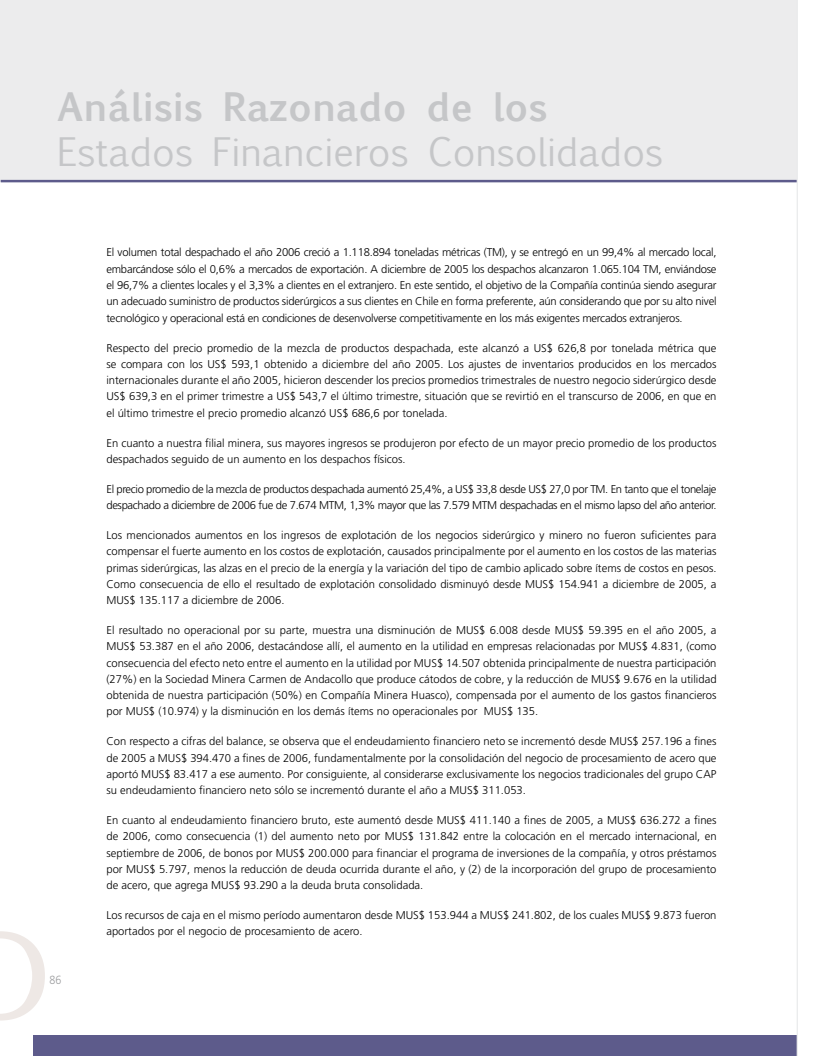
<style>
.page{position:relative;width:823px;height:1056px;background:#fff}
.page>*{position:absolute;margin:0;border:0;box-sizing:border-box;transform-origin:0 0}
.t1{font:37.5px "Euphemia UCAS";color:#c5c6c8}
.t2{font:700 37.5px "Euphemia UCAS";color:#c5c6c8}
.t3{font:300 11.88px "Frutiger LT Std";color:#9c9d9f;scale:.9 1}
.t4{font:300 11.25px/16.2px "Frutiger LT Std";color:#000;text-align:justify}
.t5{font:300 11.25px/16.2px "Frutiger LT Std";letter-spacing:-.03em;color:#000}
</style>
<div class="page">
<svg style="left:0;top:931px;width:45px;height:89px"></svg>
<div style="left:33px;top:1035px;width:789px;height:21px;background:#5d5b8b"></div>
<div style="left:0;top:0;width:822px;height:182px;background:#ececed"></div>
<hr style="left:1px;top:180px;width:821px;height:2px;background:#5d5b8b">
<svg style="left:796px;top:0;width:26px;height:1056px"></svg>
<h1 class="t2" style="left:57px;top:79px;width:491px">Análisis Razonado de los</h1>
<h1 class="t1" style="left:57px;top:125px;width:607px">Estados Financieros Consolidados</h1>
<p class="t3" style="left:49px;top:973px;width:15px">86</p>
<p class="t4" style="left:106px;top:245px;width:611px">El volumen total despachado el año 2006 creció a 1 .11 8.894 toneladas métricas (TM), y se entregó en un 99,4% al mercado local, embarcándose sólo el 0,6% a mercados de exportación. A diciembre de 2005 los despachos alcanzaron 1 .065.1 04 TM, enviándose el 96,7% a clientes locales y el 3,3% a clientes en el extranjero. En este sentido, el objetivo de la Compañía continúa siendo asegurar un adecuado suministro de productos siderúrgicos a sus clientes en Chile en forma preferente, aún considerando que por su alto nivel tecnológico y operacional está en condiciones de desenvolverse competitivamente en los más exigentes mercados extranjeros.</p>
<p class="t4" style="left:106px;top:340px;width:611px">Respecto del precio promedio de la mezcla de productos despachada, este alcanzó a US$ 626,8 por tonelada métrica que se compara con los US$ 593,1 obtenido a diciembre del año 2005. Los ajustes de inventarios producidos en los mercados internacionales durante el año 2005, hicieron descender los precios promedios trimestrales de nuestro negocio siderúrgico desde US$ 639,3 en el primer trimestre a US$ 543,7 el último trimestre, situación que se revirtió en el transcurso de 2006, en que en el último trimestre el precio promedio alcanzó US$ 686,6 por tonelada.</p>
<p class="t4" style="left:106px;top:435px;width:611px">En cuanto a nuestra filial minera, sus mayores ingresos se produjeron por efecto de un mayor precio promedio de los productos despachados seguido de un aumento en los despachos físicos.</p>
<p class="t5" style="left:106px;top:481px;width:611px">El precio promedio de la mezcla de productos despachada aumentó 25,4%, a US$ 33,8 desde US$ 27,0 por TM. En tanto que el tonelaje despachado a diciembre de 2006 fue de 7.674 MTM, 1 ,3% mayor que las 7.579 MTM despachadas en el mismo lapso del año anterior.</p>
<p class="t4" style="left:106px;top:527px;width:611px">Los mencionados aumentos en los ingresos de explotación de los negocios siderúrgico y minero no fueron suficientes para compensar el fuerte aumento en los costos de explotación, causados principalmente por el aumento en los costos de las materias primas siderúrgicas, las alzas en el precio de la energía y la variación del tipo de cambio aplicado sobre ítems de costos en pesos.<br>Como consecuencia de ello el resultado de explotación consolidado disminuyó desde MUS$ 1 54.941 a diciembre de 2005, a MUS$ 1 35.11 7 a diciembre de 2006.</p>
<p class="t4" style="left:106px;top:622px;width:611px">El resultado no operacional por su parte, muestra una disminución de MUS$ 6.008 desde MUS$ 59.395 en el año 2005, a MUS$ 53.387 en el año 2006, destacándose allí, el aumento en la utilidad en empresas relacionadas por MUS$ 4.831 , (como consecuencia del efecto neto entre el aumento en la utilidad por MUS$ 1 4.507 obtenida principalmente de nuestra participación (27%) en la Sociedad Minera Carmen de Andacollo que produce cátodos de cobre, y la reducción de MUS$ 9.676 en la utilidad obtenida de nuestra participación (50%) en Compañía Minera Huasco), compensada por el aumento de los gastos financieros por MUS$ (1 0.974) y la disminución en los demás ítems no operacionales por MUS$ 1 35.</p>
<p class="t4" style="left:106px;top:733px;width:611px">Con respecto a cifras del balance, se observa que el endeudamiento financiero neto se incrementó desde MUS$ 257.1 96 a fines de 2005 a MUS$ 394.470 a fines de 2006, fundamentalmente por la consolidación del negocio de procesamiento de acero que aportó MUS$ 83.41 7 a ese aumento. Por consiguiente, al considerarse exclusivamente los negocios tradicionales del grupo CAP su endeudamiento financiero neto sólo se incrementó durante el año a MUS$ 311 .053.</p>
<p class="t4" style="left:106px;top:812px;width:611px">En cuanto al endeudamiento financiero bruto, este aumentó desde MUS$ 411 .1 40 a fines de 2005, a MUS$ 636.272 a fines de 2006, como consecuencia (1 ) del aumento neto por MUS$ 1 31 .842 entre la colocación en el mercado internacional, en septiembre de 2006, de bonos por MUS$ 200.000 para financiar el programa de inversiones de la compañía, y otros préstamos por MUS$ 5.797, menos la reducción de deuda ocurrida durante el año, y (2) de la incorporación del grupo de procesamiento de acero, que agrega MUS$ 93.290 a la deuda bruta consolidada.</p>
<p class="t4" style="left:106px;top:907px;width:611px">Los recursos de caja en el mismo período aumentaron desde MUS$ 1 53.944 a MUS$ 241 .802, de los cuales MUS$ 9.873 fueron aportados por el negocio de procesamiento de acero.</p>
</div>
